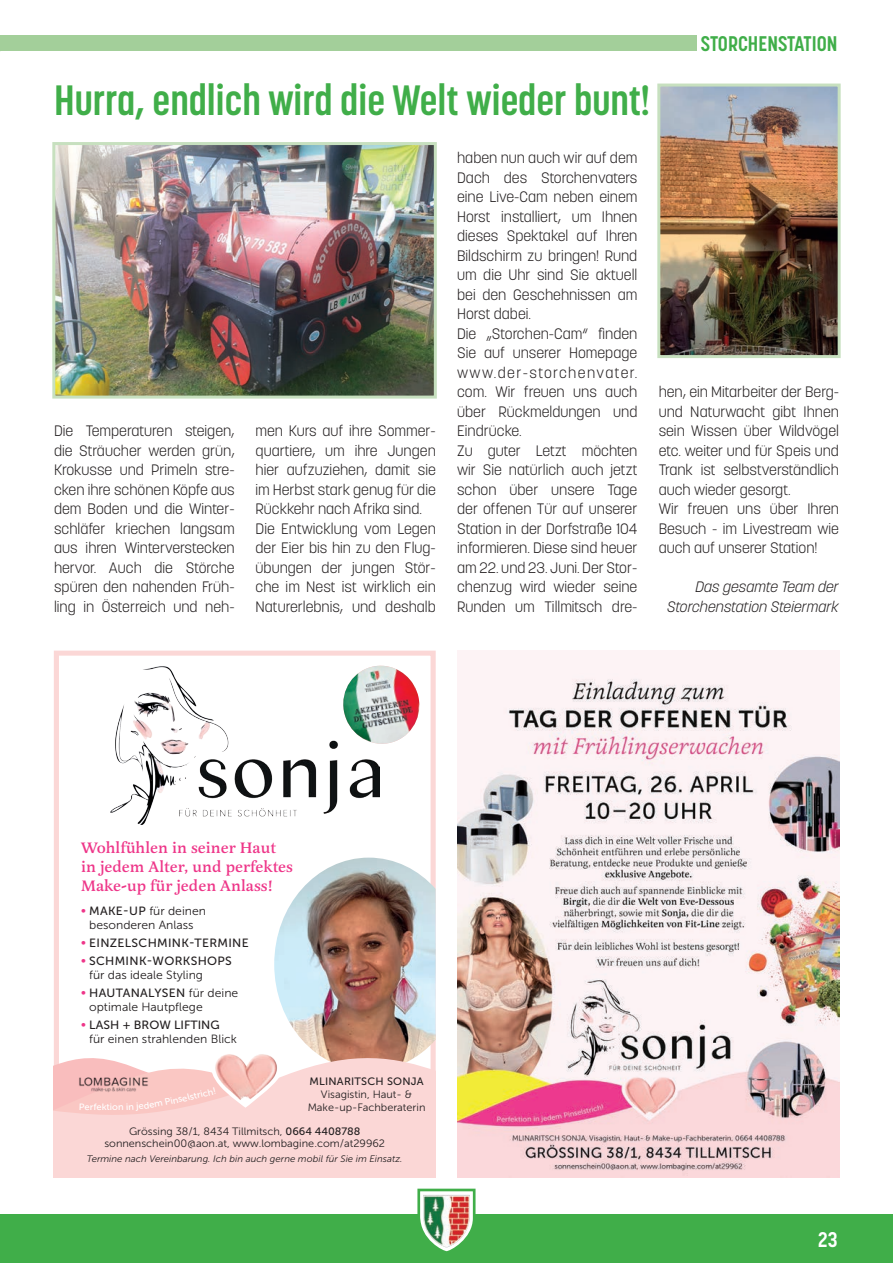
<style>
.page{position:relative;width:893px;height:1263px;background:#fff}
.page>*{position:absolute;margin:0;border:0;box-sizing:border-box;transform-origin:0 0}
.t1{font:700 42px "Korolev Condensed";color:#40ae49}
.t2{font:700 21px "Korolev Condensed";color:#40ae49}
.t3{font:700 21px "Korolev Condensed";color:#fff}
.t4{font:500 15.75px/18.8px "Latienne Pro";color:#ee3689}
.t5{font:300 15px/19.5px "Korolev";color:#231f20}
.t6{font:italic 300 15px/19.5px "Korolev";color:#231f20;text-align:right}
.t7{font:11.85px/14.2px "Museo Sans 300";color:#231f20;text-align:center}
.t8{font:11.85px "Museo Sans 500";letter-spacing:.025em;color:#231f20}
.t9{font:11.85px "Museo Sans 500";color:#231f20}
.t10{font:10.65px/12.8px "Museo Sans 300";color:#231f20;text-align:center}
.t11{font:10.65px "Museo Sans 500";letter-spacing:.02em;color:#231f20}
.t12{font:italic 9.45px "Museo Sans 300";color:#231f20}
.t13{font:9.15px "Museo Sans 500";color:#fff}
.s1{font-family:"Museo Sans 500";color:#ee3689}
.s2{font-family:"Museo Sans 500"}
.s3{color:#ee3689}
.s4{font-family:"Museo Sans 300"}
</style>
<div class="page">
<div style="left:0;top:1214px;width:893px;height:49px;background:#40ae49"></div>
<div style="left:0;top:35px;width:696px;height:16px;background:#a3cf9a"></div>
<img style="left:457px;top:651px;width:382px;height:526px">
<svg style="left:54px;top:651px;width:382px;height:397px"></svg>
<img style="left:274px;top:858px;width:162px;height:190px">
<svg style="left:54px;top:1048px;width:382px;height:4px"></svg>
<img style="left:110px;top:661px;width:269px;height:175px">
<img style="left:210px;top:1049px;width:69px;height:3px">
<svg style="left:340px;top:663px;width:82px;height:3px"></svg>
<img style="left:340px;top:666px;width:82px;height:81px">
<svg style="left:417px;top:1188px;width:59px;height:64px"></svg>
<img style="left:661px;top:88px;width:176px;height:266px">
<div style="left:657px;top:84px;width:184px;height:274px;border:3px solid #c7e0bf"></div>
<img style="left:56px;top:146px;width:377px;height:249px">
<div style="left:52px;top:142px;width:385px;height:257px;border:3px solid #c7e0bf"></div>
<svg style="left:54px;top:1052px;width:382px;height:126px;background:#f9d4d2"></svg>
<h2 class="t2" style="left:701px;top:31px;width:138px">STORCHENSTATION</h2>
<h1 class="t1" style="left:54px;top:76px;width:598px">Hurra, endlich wird die Welt wieder bunt!</h1>
<p class="t5" style="left:54px;top:421px;width:182px;text-align:justify">Die Temperaturen steigen, die Sträucher werden grün, Krokusse und Primeln stre&shy;cken ihre schönen Köpfe aus dem Boden und die Winter&shy;schläfer kriechen langsam aus ihren Winterverstecken hervor. Auch die Störche spüren den nahenden Früh&shy;ling in Österreich und neh-</p>
<p class="t5" style="left:256px;top:421px;width:182px">men Kurs auf ihre Sommer&shy;quartiere, um ihre Jungen hier aufzuziehen, damit sie im Herbst stark genug für die<br>Rückkehr nach Afrika sind.<br>Die Entwicklung vom Legen der Eier bis hin zu den Flug&shy;übungen der jungen Stör&shy;che im Nest ist wirklich ein<br>Naturerlebnis, und deshalb</p>
<p class="t5" style="left:457px;top:148px;width:182px">haben nun auch wir auf dem<br>Dach des Storchenvaters eine Live-Cam neben einem<br>Horst installiert, um Ihnen dieses Spektakel auf Ihren<br>Bildschirm zu bringen! Rund um die Uhr sind Sie aktuell bei den Geschehnissen am<br>Horst dabei.<br>Die „Storchen-Cam“ finden<br>Sie auf unserer Homepage www.der-storchenvater. com. Wir freuen uns auch über Rückmeldungen und<br>Eindrücke.<br>Zu guter Letzt möchten wir Sie natürlich auch jetzt schon über unsere Tage der offenen Tür auf unserer<br>Station in der Dorfstraße 104 informieren. Diese sind heuer am 22. und 23. Juni. Der Stor&shy;chenzug wird wieder seine<br>Runden um Tillmitsch dre-</p>
<p class="t5" style="left:659px;top:382px;width:182px">hen, ein Mitarbeiter der Berg&shy;und Naturwacht gibt Ihnen sein Wissen über Wildvögel etc. weiter und für Speis und<br>Trank ist selbstverständlich auch wieder gesorgt.<br>Wir freuen uns über Ihren<br>Besuch - im Livestream wie auch auf unserer Station!</p>
<p class="t6" style="left:667px;top:577px;width:173px">Das gesamte Team der<br>Storchenstation Steiermark</p>
<p class="t4" style="left:81px;top:839px;width:214px">Wohlfühlen in seiner Haut in jedem Alter, und perfektes<br>Make-up für jeden Anlass!</p>
<p class="t7" style="left:81px;top:904px;width:127px"><span class="s1">•</span> <span class="s2">MAKE-UP</span> für deinen besonderen Anlass</p>
<p class="t8" style="left:81px;top:936px;width:169px"><span class="s3">•</span> EINZELSCHMINK-TERMINE</p>
<p class="t8" style="left:81px;top:954px;width:152px"><span class="s3">•</span> SCHMINK-WORKSHOPS</p>
<p class="t7" style="left:89px;top:968px;width:115px">für das ideale Styling</p>
<p class="t8" style="left:81px;top:986px;width:159px"><span class="s3">•</span> HAUTANALYSEN <span class="s4">für deine</span></p>
<p class="t7" style="left:89px;top:1000px;width:115px">optimale Hautpflege</p>
<p class="t9" style="left:81px;top:1018px;width:140px"><span class="s3">•</span> LASH + BROW LIFTING</p>
<p class="t7" style="left:89px;top:1032px;width:149px">für einen strahlenden Blick</p>
<p class="t11" style="left:309px;top:1076px;width:116px">MLINARITSCH SONJA</p>
<p class="t10" style="left:321px;top:1088px;width:93px">Visagistin, Haut- &amp;</p>
<p class="t13" style="left:164px;top:1097px;width:19px;rotate:-12deg">Pins</p>
<p class="t13" style="left:181px;top:1093px;width:33px;rotate:-13deg">elstrich</p>
<p class="t13" style="left:79px;top:1102px;width:19px;rotate:1deg">Perf</p>
<p class="t13" style="left:96px;top:1102px;width:17px">ekti</p>
<p class="t10" style="left:308px;top:1101px;width:119px">Make-up-Fachberaterin</p>
<p class="t10" style="left:104px;top:1125px;width:282px">Grössing 38/1, 8434 Tillmitsch, <span class="s2">0664 4408788 </span>sonnenschein00@aon.at, www.lombagine.com/at29962</p>
<p class="t12" style="left:87px;top:1154px;width:317px">Termine nach Vereinbarung. Ich bin auch gerne mobil für Sie im Einsatz.</p>
<h2 class="t3" style="left:818px;top:1227px;width:21px">23</h2>
</div>
